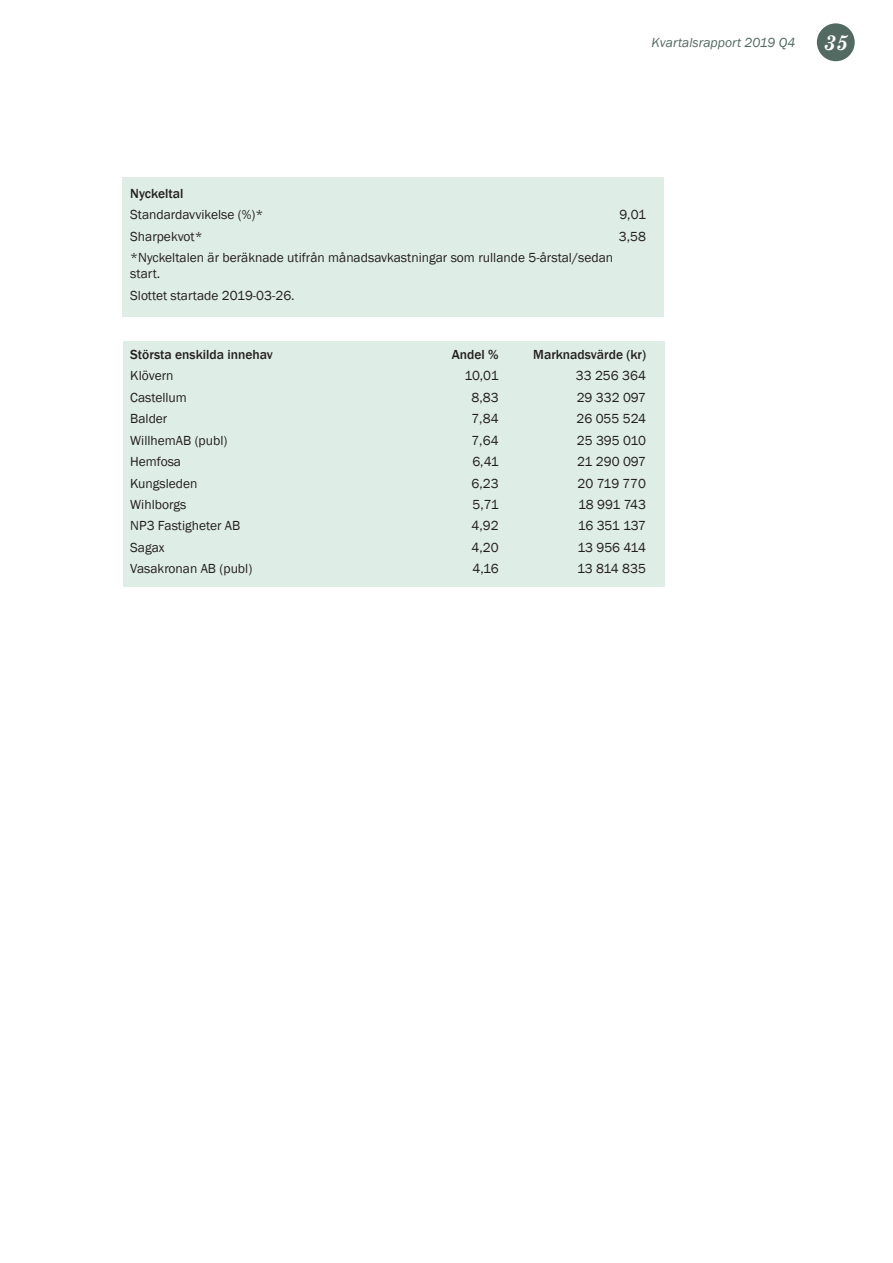
<style>
.page{position:relative;width:893px;height:1263px;background:#fff}
.page>*{position:absolute;margin:0;border:0;box-sizing:border-box;transform-origin:0 0}
.t1{font:italic 700 21px "Century Schoolbook";color:#fff}
.Tabell_brödtext_väns{font:13.5px/16.2px "Franklin Gothic";color:#231f20}
.Tabell_brödtext_höge{font:13.5px "Franklin Gothic";color:#231f20}
.Tabellrubrik_vänster{font:500 13.5px "Franklin Gothic";color:#231f20}
.Tabellrubrik_höger{font:500 13.5px "Franklin Gothic";color:#231f20}
.t2{font:italic 13.5px "Franklin Gothic";color:#536a63}
.TA_Brödtext_höger{font:13.5px "Franklin Gothic";letter-spacing:-.015em;color:#231f20}
</style>
<div class="page">
<div style="left:817px;top:23px;width:38px;height:38px;background:#536a63;border-radius:50%"></div>
<div style="left:123px;top:178px;width:541px;height:139px;background:#deede5"></div>
<div style="left:123px;top:341px;width:541px;height:246px;background:#deede5"></div>
<p class="t2" style="left:652px;top:34px;width:145px">Kvartalsrapport 2019 Q4</p>
<h1 class="t1" style="left:824px;top:26px;width:26px">35</h1>
<p class="Tabellrubrik_vänster" style="left:130px;top:185px;width:55px">Nyckeltal</p>
<p class="Tabell_brödtext_väns" style="left:130px;top:207px;width:135px">Standardavvikelse (%)*</p>
<p class="Tabell_brödtext_höge" style="left:619px;top:206px;width:28px">9,01</p>
<p class="Tabell_brödtext_väns" style="left:130px;top:228px;width:74px">Sharpekvot*</p>
<p class="Tabell_brödtext_höge" style="left:619px;top:228px;width:29px">3,58</p>
<p class="Tabell_brödtext_väns" style="left:130px;top:250px;width:484px">*Nyckeltalen är beräknade utifrån månadsavkastningar som rullande 5-årstal/sedan start.</p>
<p class="Tabell_brödtext_väns" style="left:130px;top:287px;width:166px">Slottet startade 2019-03-26.</p>
<p class="Tabellrubrik_vänster" style="left:130px;top:346px;width:144px">Största enskilda innehav</p>
<p class="Tabellrubrik_höger" style="left:452px;top:346px;width:48px">Andel %</p>
<p class="Tabellrubrik_höger" style="left:533px;top:346px;width:114px">Marknadsvärde (kr)</p>
<p class="Tabell_brödtext_väns" style="left:130px;top:368px;width:45px">Klövern</p>
<p class="Tabell_brödtext_höge" style="left:464px;top:367px;width:36px">10,01</p>
<p class="Tabell_brödtext_höge" style="left:576px;top:367px;width:72px">33 256 364</p>
<p class="Tabell_brödtext_väns" style="left:130px;top:389px;width:58px">Castellum</p>
<p class="Tabell_brödtext_höge" style="left:471px;top:389px;width:29px">8,83</p>
<p class="Tabell_brödtext_höge" style="left:577px;top:389px;width:71px">29 332 097</p>
<p class="Tabell_brödtext_väns" style="left:130px;top:411px;width:39px">Balder</p>
<p class="Tabell_brödtext_höge" style="left:471px;top:410px;width:29px">7,84</p>
<p class="Tabell_brödtext_höge" style="left:576px;top:410px;width:71px">26 055 524</p>
<p class="Tabell_brödtext_väns" style="left:130px;top:432px;width:99px">WillhemAB (publ)</p>
<p class="Tabell_brödtext_höge" style="left:471px;top:432px;width:29px">7,64</p>
<p class="Tabell_brödtext_höge" style="left:577px;top:432px;width:71px">25 395 010</p>
<p class="Tabell_brödtext_väns" style="left:130px;top:454px;width:52px">Hemfosa</p>
<p class="Tabell_brödtext_höge" style="left:472px;top:453px;width:28px">6,41</p>
<p class="Tabell_brödtext_höge" style="left:577px;top:453px;width:70px">21 290 097</p>
<p class="Tabell_brödtext_väns" style="left:130px;top:475px;width:69px">Kungsleden</p>
<p class="Tabell_brödtext_höge" style="left:471px;top:475px;width:29px">6,23</p>
<p class="TA_Brödtext_höger" style="left:578px;top:475px;width:70px">20 719 770</p>
<p class="Tabell_brödtext_väns" style="left:130px;top:497px;width:58px">Wihlborgs</p>
<p class="Tabell_brödtext_höge" style="left:473px;top:496px;width:27px">5,71</p>
<p class="Tabell_brödtext_höge" style="left:578px;top:496px;width:69px">18 991 743</p>
<p class="Tabell_brödtext_väns" style="left:130px;top:518px;width:112px">NP3 Fastigheter AB</p>
<p class="Tabell_brödtext_höge" style="left:471px;top:517px;width:29px">4,92</p>
<p class="Tabell_brödtext_höge" style="left:578px;top:517px;width:70px">16 351 137</p>
<p class="Tabell_brödtext_väns" style="left:130px;top:539px;width:36px">Sagax</p>
<p class="Tabell_brödtext_höge" style="left:471px;top:539px;width:29px">4,20</p>
<p class="Tabell_brödtext_höge" style="left:577px;top:539px;width:70px">13 956 414</p>
<p class="Tabell_brödtext_väns" style="left:130px;top:561px;width:124px">Vasakronan AB (publ)</p>
<p class="Tabell_brödtext_höge" style="left:472px;top:560px;width:28px">4,16</p>
<p class="Tabell_brödtext_höge" style="left:577px;top:560px;width:70px">13 814 835</p>
</div>
